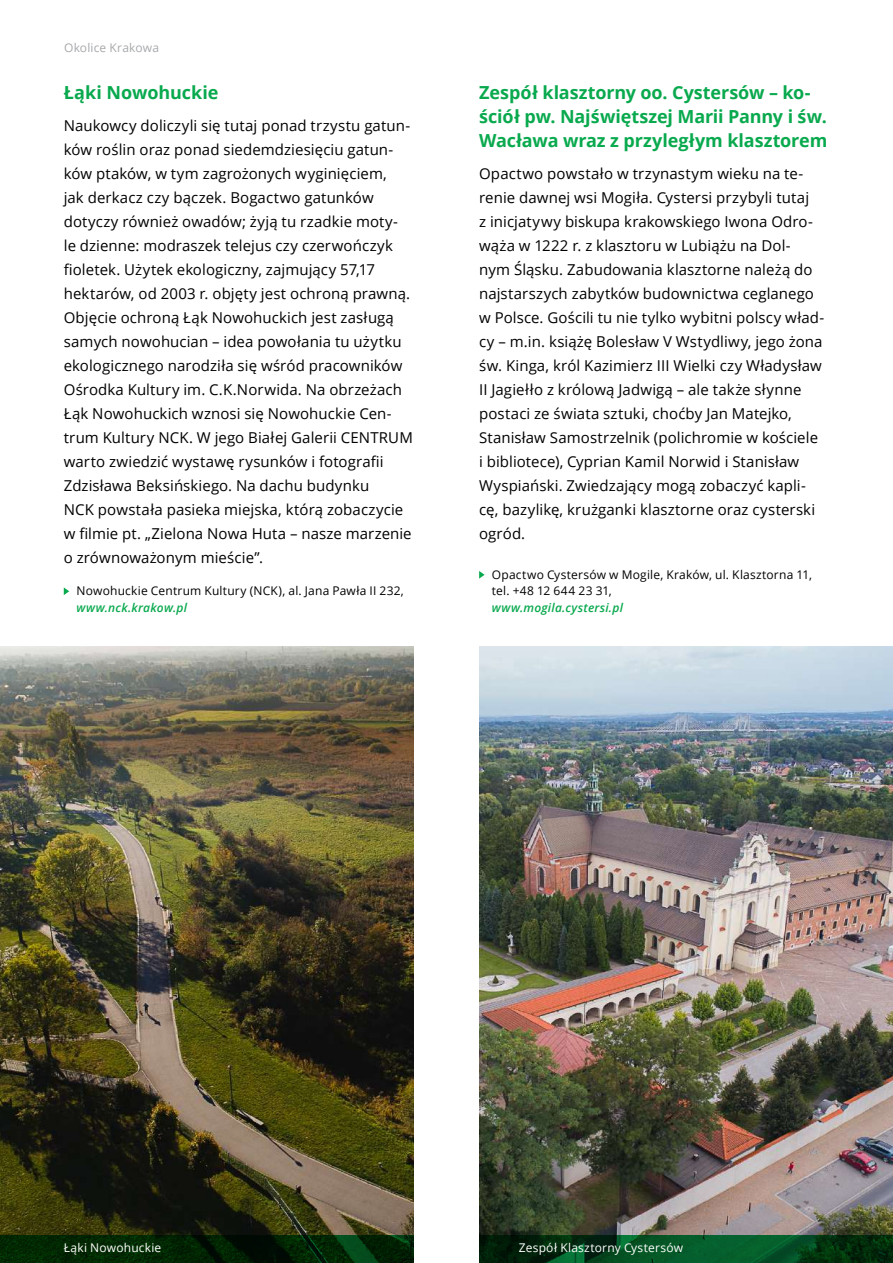
<style>
.page{position:relative;width:893px;height:1263px;background:#fff}
.page>*{position:absolute;margin:0;border:0;box-sizing:border-box;transform-origin:0 0}
.t1{font:700 18px/24px "Open Sans";letter-spacing:-.005em;color:#09a94e}
.t2{font:15px/24px "Open Sans";letter-spacing:.005em;color:#000}
.t3{font:12px/16.5px "Open Sans";letter-spacing:.015em;color:#000}
.t4{font:12px "Open Sans";letter-spacing:.015em;color:#fff}
.t5{font:italic 600 12px "Open Sans";letter-spacing:.015em;color:#09a94e}
.t6{font:12px "Open Sans";letter-spacing:.015em;color:#a7a9ac}
</style>
<div class="page">
<img style="left:0;top:646px;width:414px;height:589px">
<img style="left:479px;top:646px;width:414px;height:589px">
<svg style="left:0;top:1235px;width:414px;height:28px;background:#012504"></svg>
<svg style="left:479px;top:1235px;width:414px;height:28px;background:#03411b"></svg>
<svg style="left:64px;top:587px;width:5px;height:8px"></svg>
<svg style="left:479px;top:571px;width:6px;height:8px"></svg>
<p class="t6" style="left:64px;top:39px;width:96px">Okolice Krakowa</p>
<p class="t1" style="left:64px;top:80px;width:156px">Łąki Nowohuckie</p>
<p class="t2" style="left:64px;top:113px;width:351px">Naukowcy doliczyli się tutaj ponad trzystu gatun&shy;ków roślin oraz ponad siedemdziesięciu gatun&shy;ków ptaków, w tym zagrożonych wyginięciem,<br>jak derkacz czy bączek. Bogactwo gatunków dotyczy również owadów; żyją tu rzadkie moty&shy;le dzienne: modraszek telejus czy czerwończyk fioletek. Użytek ekologiczny, zajmujący 57,17 hektarów, od 2003 r. objęty jest ochroną prawną.<br>Objęcie ochroną Łąk Nowohuckich jest zasługą samych nowohucian – idea powołania tu użytku ekologicznego narodziła się wśród pracowników Ośrodka Kultury im. C.K.Norwida. Na obrzeżach Łąk Nowohuckich wznosi się Nowohuckie Cen&shy;trum Kultury NCK. W jego Białej Galerii CENTRUM warto zwiedzić wystawę rysunków i fotografii Zdzisława Beksińskiego. Na dachu budynku<br>NCK powstała pasieka miejska, którą zobaczycie w filmie pt. „Zielona Nowa Huta – nasze marzenie o zrównoważonym mieście”.</p>
<p class="t3" style="left:77px;top:582px;width:329px">Nowohuckie Centrum Kultury (NCK), al. Jana Pawła II 232,</p>
<p class="t5" style="left:77px;top:599px;width:112px">www.nck.krakow.pl</p>
<p class="t1" style="left:479px;top:80px;width:350px">Zespół klasztorny oo. Cystersów – ko&shy;ściół pw. Najświętszej Marii Panny i św.<br>Wacława wraz z przyległym klasztorem</p>
<p class="t2" style="left:479px;top:161px;width:347px">Opactwo powstało w trzynastym wieku na te&shy;renie dawnej wsi Mogiła. Cystersi przybyli tutaj<br>z inicjatywy biskupa krakowskiego Iwona Odro&shy;wąża w 1222 r. z klasztoru w Lubiążu na Dol&shy;nym Śląsku. Zabudowania klasztorne należą do najstarszych zabytków budownictwa ceglanego w Polsce. Gościli tu nie tylko wybitni polscy wład&shy;cy – m.in. książę Bolesław V Wstydliwy, jego żona św. Kinga, król Kazimierz III Wielki czy Władysław II Jagiełło z królową Jadwigą – ale także słynne postaci ze świata sztuki, choćby Jan Matejko, Stanisław Samostrzelnik (polichromie w kościele i bibliotece), Cyprian Kamil Norwid i Stanisław Wyspiański. Zwiedzający mogą zobaczyć kapli&shy;cę, bazylikę, krużganki klasztorne oraz cysterski ogród.</p>
<p class="t3" style="left:492px;top:566px;width:322px">Opactwo Cystersów w Mogile, Kraków, ul. Klasztorna 11, tel. +48 12 644 23 31,</p>
<p class="t5" style="left:492px;top:599px;width:133px">www.mogila.cystersi.pl</p>
<p class="t4" style="left:64px;top:1240px;width:99px">Łąki Nowohuckie</p>
<p class="t4" style="left:519px;top:1240px;width:166px">Zespół Klasztorny Cystersów</p>
</div>
